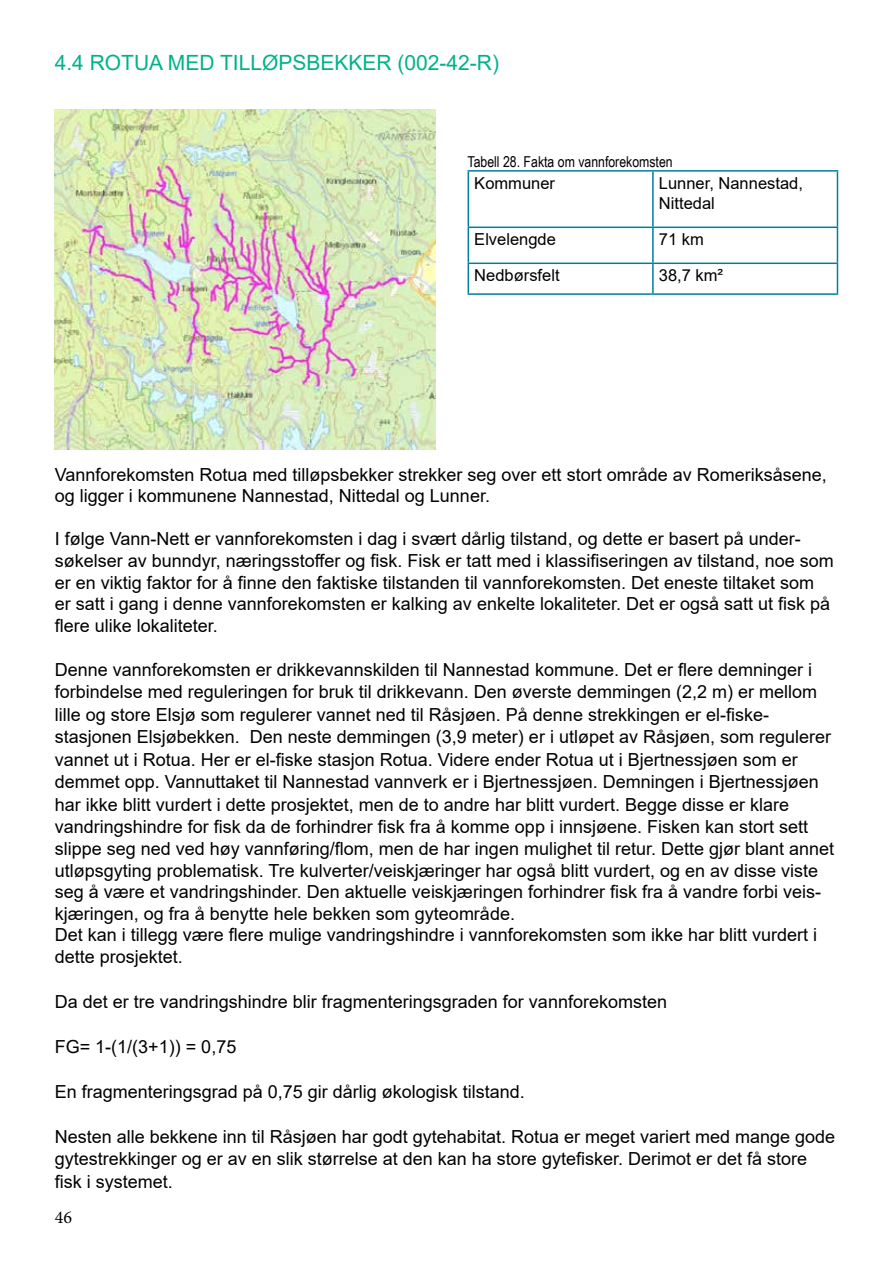
<style>
.page{position:relative;width:893px;height:1263px;background:#fff}
.page>*{position:absolute;margin:0;border:0;box-sizing:border-box;transform-origin:0 0}
.t1{font:21px "Arial";color:#00b28a}
.t2{font:18px/22px "Arial";color:#000}
.t3{font:18px "Minion Pro";color:#000}
.t4{font:16.5px/19.8px "Arial";color:#000}
.t5{font:15px "Arial Narrow";color:#000}
</style>
<div class="page">
<img style="left:55px;top:110px;width:381px;height:340px">
<hr style="left:468px;top:170px;width:185px;height:2px;background:#007d9f">
<hr style="left:468px;top:172px;width:1px;height:55px;background:#007d9f">
<hr style="left:653px;top:170px;width:185px;height:2px;background:#007d9f">
<hr style="left:652px;top:172px;width:2px;height:55px;background:#007d9f">
<hr style="left:837px;top:172px;width:1px;height:55px;background:#007d9f">
<hr style="left:468px;top:227px;width:185px;height:1px;background:#007d9f">
<hr style="left:468px;top:228px;width:1px;height:35px;background:#007d9f">
<hr style="left:653px;top:227px;width:185px;height:1px;background:#007d9f">
<hr style="left:652px;top:228px;width:2px;height:35px;background:#007d9f">
<hr style="left:837px;top:228px;width:1px;height:35px;background:#007d9f">
<hr style="left:468px;top:263px;width:185px;height:1px;background:#007d9f">
<svg style="left:468px;top:264px;width:1px;height:29px"></svg>
<hr style="left:653px;top:263px;width:185px;height:1px;background:#007d9f">
<hr style="left:652px;top:264px;width:2px;height:29px;background:#007d9f">
<svg style="left:837px;top:264px;width:1px;height:29px"></svg>
<hr style="left:468px;top:293px;width:185px;height:2px;background:#007d9f">
<hr style="left:653px;top:293px;width:185px;height:2px;background:#007d9f">
<p class="t1" style="left:55px;top:48px;width:446px">4.4 ROTUA MED TILLØPSBEKKER (002-42-R)</p>
<p class="t5" style="left:468px;top:150px;width:207px">Tabell 28. Fakta om vannforekomsten</p>
<p class="t4" style="left:474px;top:173px;width:82px">Kommuner</p>
<p class="t4" style="left:659px;top:173px;width:146px">Lunner, Nannestad,<br>Nittedal</p>
<p class="t4" style="left:474px;top:229px;width:83px">Elvelengde</p>
<p class="t4" style="left:659px;top:229px;width:46px">71 km</p>
<p class="t4" style="left:474px;top:265px;width:87px">Nedbørsfelt</p>
<p class="t4" style="left:659px;top:265px;width:66px">38,7 km²</p>
<p class="t2" style="left:55px;top:463px;width:773px;line-height:21.6px">Vannforekomsten Rotua med tilløpsbekker strekker seg over ett stort område av Romeriksåsene, og ligger i kommunene Nannestad, Nittedal og Lunner.</p>
<p class="t2" style="left:55px;top:528px;width:780px;line-height:21.6px">I følge Vann-Nett er vannforekomsten i dag i svært dårlig tilstand, og dette er basert på under&shy;søkelser av bunndyr, næringsstoffer og fisk. Fisk er tatt med i klassifiseringen av tilstand, noe som er en viktig faktor for å finne den faktiske tilstanden til vannforekomsten. Det eneste tiltaket som er satt i gang i denne vannforekomsten er kalking av enkelte lokaliteter. Det er også satt ut fisk på flere ulike lokaliteter.</p>
<p class="t2" style="left:55px;top:658px;width:781px">Denne vannforekomsten er drikkevannskilden til Nannestad kommune. Det er flere demninger i forbindelse med reguleringen for bruk til drikkevann. Den øverste demmingen (2,2 m) er mellom lille og store Elsjø som regulerer vannet ned til Råsjøen. På denne strekkingen er el-fiske&shy;stasjonen Elsjøbekken. Den neste demmingen (3,9 meter) er i utløpet av Råsjøen, som regulerer vannet ut i Rotua. Her er el-fiske stasjon Rotua. Videre ender Rotua ut i Bjertnessjøen som er demmet opp. Vannuttaket til Nannestad vannverk er i Bjertnessjøen. Demningen i Bjertnessjøen har ikke blitt vurdert i dette prosjektet, men de to andre har blitt vurdert. Begge disse er klare vandringshindre for fisk da de forhindrer fisk fra å komme opp i innsjøene. Fisken kan stort sett slippe seg ned ved høy vannføring/flom, men de har ingen mulighet til retur. Dette gjør blant annet utløpsgyting problematisk. Tre kulverter/veiskjæringer har også blitt vurdert, og en av disse viste seg å være et vandringshinder. Den aktuelle veiskjæringen forhindrer fisk fra å vandre forbi veis&shy;kjæringen, og fra å benytte hele bekken som gyteområde.<br>Det kan i tillegg være flere mulige vandringshindre i vannforekomsten som ikke har blitt vurdert i dette prosjektet.</p>
<p class="t2" style="left:55px;top:990px;width:614px">Da det er tre vandringshindre blir fragmenteringsgraden for vannforekomsten</p>
<p class="t2" style="left:55px;top:1035px;width:183px">FG= 1-(1/(3+1)) = 0,75</p>
<p class="t2" style="left:55px;top:1080px;width:472px">En fragmenteringsgrad på 0,75 gir dårlig økologisk tilstand.</p>
<p class="t2" style="left:55px;top:1125px;width:782px;line-height:22.5px">Nesten alle bekkene inn til Råsjøen har godt gytehabitat. Rotua er meget variert med mange gode gytestrekkinger og er av en slik størrelse at den kan ha store gytefisker. Derimot er det få store fisk i systemet.</p>
<p class="t3" style="left:55px;top:1205px;width:19px">46</p>
</div>
